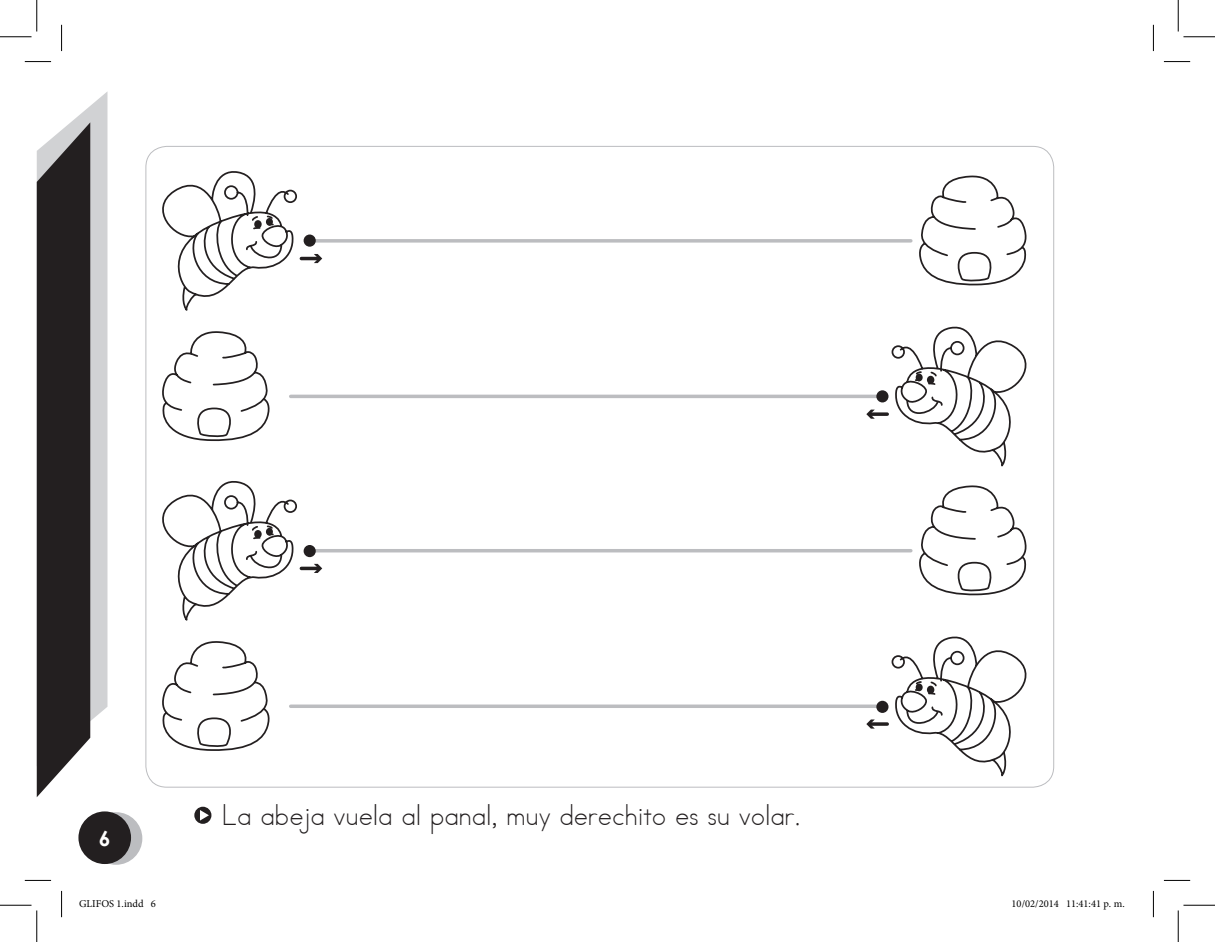
<style>
.page{position:relative;width:1215px;height:942px;background:#fff}
.page>*{position:absolute;margin:0;border:0;box-sizing:border-box;transform-origin:0 0}
.t1{font:26.25px "Abc Print";letter-spacing:.02em;color:#231f20}
.t2{font:700 21px "Century Gothic";color:#fff}
.t3{font:10.5px "Minion Pro";color:#000}
</style>
<div class="page">
<div style="left:90px;top:812px;width:52px;height:52px;background:#bcbdc0;border-radius:50%"></div>
<div style="left:78px;top:811px;width:53px;height:53px;background:#231f20;border-radius:50%"></div>
<svg style="left:71px;top:92px;width:36px;height:646px;background:#d2d2d4"></svg>
<svg style="left:37px;top:122px;width:53px;height:675px;background:#343132"></svg>
<svg style="left:919px;top:175px;width:108px;height:110px"></svg>
<svg style="left:145px;top:166px;width:152px;height:147px"></svg>
<hr style="left:301px;top:257px;width:17px;height:3px;background:#231f20">
<svg style="left:314px;top:254px;width:8px;height:9px"></svg>
<svg style="left:162px;top:331px;width:108px;height:110px"></svg>
<svg style="left:891px;top:326px;width:136px;height:141px"></svg>
<svg style="left:874px;top:412px;width:13px;height:4px"></svg>
<svg style="left:866px;top:409px;width:8px;height:10px"></svg>
<svg style="left:291px;top:394px;width:585px;height:4px;background:#c6c7ca"></svg>
<hr style="left:308px;top:239px;width:602px;height:3px;background:#bcbdc0">
<svg style="left:919px;top:485px;width:108px;height:110px"></svg>
<svg style="left:145px;top:476px;width:152px;height:146px"></svg>
<svg style="left:301px;top:566px;width:13px;height:4px"></svg>
<svg style="left:314px;top:564px;width:8px;height:9px"></svg>
<svg style="left:162px;top:641px;width:108px;height:110px"></svg>
<svg style="left:891px;top:636px;width:136px;height:141px"></svg>
<svg style="left:874px;top:722px;width:13px;height:4px"></svg>
<svg style="left:866px;top:719px;width:8px;height:9px"></svg>
<svg style="left:291px;top:704px;width:585px;height:4px;background:#c4c5c8"></svg>
<hr style="left:308px;top:549px;width:602px;height:3px;background:#bcbdc0">
<div style="left:876px;top:390px;width:12px;height:12px;background:#231f20;border-radius:50%"></div>
<div style="left:876px;top:700px;width:12px;height:13px;background:#231f20;border-radius:50%"></div>
<svg style="left:303px;top:234px;width:13px;height:13px"></svg>
<div style="left:303px;top:545px;width:13px;height:12px;background:#231f20;border-radius:50%"></div>
<svg style="left:194px;top:806px;width:17px;height:18px"></svg>
<svg style="left:200px;top:810px;width:9px;height:10px"></svg>
<svg style="left:25px;top:61px;width:26px;height:1px"></svg>
<svg style="left:1163px;top:61px;width:27px;height:1px"></svg>
<svg style="left:25px;top:880px;width:26px;height:1px"></svg>
<svg style="left:1163px;top:880px;width:27px;height:1px"></svg>
<svg style="left:61px;top:25px;width:1px;height:26px"></svg>
<svg style="left:61px;top:891px;width:1px;height:26px"></svg>
<svg style="left:1153px;top:25px;width:1px;height:26px"></svg>
<svg style="left:1153px;top:891px;width:1px;height:26px"></svg>
<hr style="left:0;top:36px;width:32px;height:1px;background:#000">
<hr style="left:1183px;top:36px;width:31px;height:1px;background:#000">
<hr style="left:0;top:905px;width:32px;height:1px;background:#000">
<hr style="left:1183px;top:905px;width:31px;height:1px;background:#000">
<hr style="left:36px;top:0;width:1px;height:32px;background:#000">
<hr style="left:36px;top:910px;width:1px;height:32px;background:#000">
<hr style="left:1177px;top:0;width:1px;height:32px;background:#000">
<hr style="left:1177px;top:910px;width:1px;height:32px;background:#000">
<p class="t2" style="left:99px;top:822px;width:13px">6</p>
<p class="t1" style="left:223px;top:800px;width:579px">La abeja vuela al panal, muy derechito es su volar.</p>
<p class="t3" style="left:79px;top:896px;width:78px">GLIFOS 1.indd 6</p>
<p class="t3" style="left:1011px;top:896px;width:115px">10/02/2014 11:41:41 p. m.</p>
</div>
